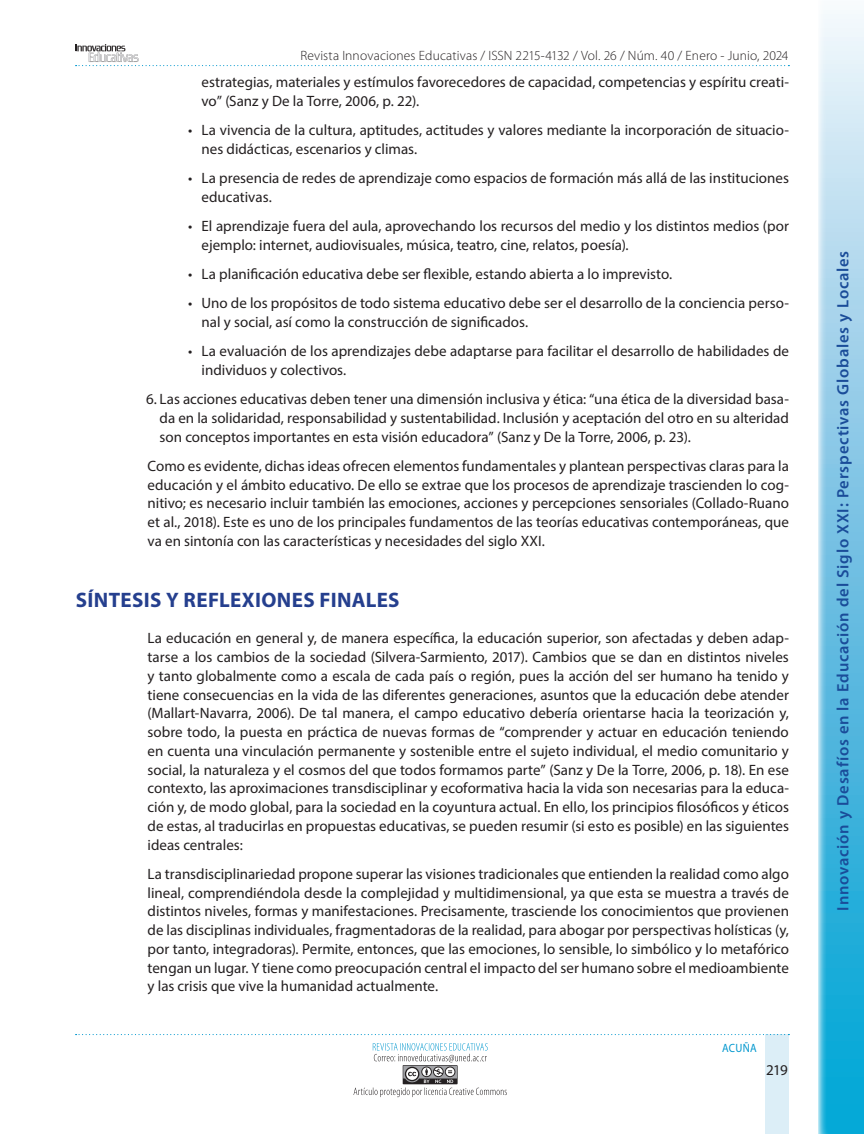
<style>
.page{position:relative;width:864px;height:1134px;background:#fff}
.page>*{position:absolute;margin:0;border:0;box-sizing:border-box;transform-origin:0 0}
.SUBTITULO_1{font:700 21px "Myriad Pro";letter-spacing:.015em;color:#253f8e}
.t1{font:600 16.5px "Myriad Pro";letter-spacing:.05em;color:#1a4c99}
.TEXTO_NORMAL{font:15px/18.8px "Myriad Pro";color:#231f20}
.t2{font:300 13.5px "Myriad Pro";letter-spacing:.01em;color:#231f20}
.t3{font:12px "Myriad Pro";letter-spacing:.02em;color:#0097ce;scale:.9 1}
</style>
<div class="page">
<svg style="left:76px;top:44px;width:713px;height:22px"></svg>
<div style="left:765px;top:1034px;width:23px;height:100px;background:#dceef7"></div>
<svg style="left:76px;top:1034px;width:713px;height:1px"></svg>
<svg style="left:354px;top:1043px;width:153px;height:54px"></svg>
<svg style="left:818px;top:14px;width:46px;height:1120px;background:#7ac8e6"></svg>
<p class="t2" style="left:300px;top:48px;width:489px">Revista Innovaciones Educativas / ISSN 2215-4132 / Vol. 26 / Núm. 40 / Enero - Junio, 2024</p>
<p class="TEXTO_NORMAL" style="left:202px;top:72px;width:589px">estrategias, materiales y estímulos favorecedores de capacidad, competencias y espíritu creati&shy;vo” (Sanz y De la Torre, 2006, p. 22).</p>
<p class="TEXTO_NORMAL" style="left:202px;top:120px;width:589px;text-indent:-13px">• La vivencia de la cultura, aptitudes, actitudes y valores mediante la incorporación de situacio&shy;nes didácticas, escenarios y climas.</p>
<p class="TEXTO_NORMAL" style="left:202px;top:168px;width:589px;text-indent:-13px">• La presencia de redes de aprendizaje como espacios de formación más allá de las instituciones educativas.</p>
<p class="TEXTO_NORMAL" style="left:202px;top:216px;width:589px;text-indent:-13px">• El aprendizaje fuera del aula, aprovechando los recursos del medio y los distintos medios (por ejemplo: internet, audiovisuales, música, teatro, cine, relatos, poesía).</p>
<p class="TEXTO_NORMAL" style="left:188px;top:264px;width:486px">• La planificación educativa debe ser flexible, estando abierta a lo imprevisto.</p>
<p class="TEXTO_NORMAL" style="left:202px;top:293px;width:589px;text-indent:-13px">• Uno de los propósitos de todo sistema educativo debe ser el desarrollo de la conciencia perso&shy;nal y social, así como la construcción de significados.</p>
<p class="TEXTO_NORMAL" style="left:202px;top:341px;width:589px;text-indent:-13px">• La evaluación de los aprendizajes debe adaptarse para facilitar el desarrollo de habilidades de individuos y colectivos.</p>
<p class="TEXTO_NORMAL" style="left:160px;top:389px;width:631px;text-align:justify;text-indent:-14px">6. Las acciones educativas deben tener una dimensión inclusiva y ética: “una ética de la diversidad basa&shy;da en la solidaridad, responsabilidad y sustentabilidad. Inclusión y aceptación del otro en su alteridad son conceptos importantes en esta visión educadora” (Sanz y De la Torre, 2006, p. 23).</p>
<p class="TEXTO_NORMAL" style="left:148px;top:456px;width:643px;text-align:justify">Como es evidente, dichas ideas ofrecen elementos fundamentales y plantean perspectivas claras para la educación y el ámbito educativo. De ello se extrae que los procesos de aprendizaje trascienden lo cog&shy;nitivo; es necesario incluir también las emociones, acciones y percepciones sensoriales (Collado-Ruano et al., 2018). Este es uno de los principales fundamentos de las teorías educativas contemporáneas, que va en sintonía con las características y necesidades del siglo XXI.</p>
<p class="SUBTITULO_1" style="left:76px;top:587px;width:325px">SÍNTESIS Y REFLEXIONES FINALES</p>
<p class="TEXTO_NORMAL" style="left:148px;top:629px;width:643px;text-align:justify">La educación en general y, de manera específica, la educación superior, son afectadas y deben adap&shy;tarse a los cambios de la sociedad (Silvera-Sarmiento, 2017). Cambios que se dan en distintos niveles y tanto globalmente como a escala de cada país o región, pues la acción del ser humano ha tenido y tiene consecuencias en la vida de las diferentes generaciones, asuntos que la educación debe atender (Mallart-Navarra, 2006). De tal manera, el campo educativo debería orientarse hacia la teorización y, sobre todo, la puesta en práctica de nuevas formas de “comprender y actuar en educación teniendo en cuenta una vinculación permanente y sostenible entre el sujeto individual, el medio comunitario y social, la naturaleza y el cosmos del que todos formamos parte” (Sanz y De la Torre, 2006, p. 18). En ese contexto, las aproximaciones transdisciplinar y ecoformativa hacia la vida son necesarias para la educa&shy;ción y, de modo global, para la sociedad en la coyuntura actual. En ello, los principios filosóficos y éticos de estas, al traducirlas en propuestas educativas, se pueden resumir (si esto es posible) en las siguientes ideas centrales:</p>
<p class="TEXTO_NORMAL" style="left:148px;top:864px;width:643px;text-align:justify">La transdisciplinariedad propone superar las visiones tradicionales que entienden la realidad como algo lineal, comprendiéndola desde la complejidad y multidimensional, ya que esta se muestra a través de distintos niveles, formas y manifestaciones. Precisamente, trasciende los conocimientos que provienen de las disciplinas individuales, fragmentadoras de la realidad, para abogar por perspectivas holísticas (y, por tanto, integradoras). Permite, entonces, que las emociones, lo sensible, lo simbólico y lo metafórico tengan un lugar. Y tiene como preocupación central el impacto del ser humano sobre el medioambiente y las crisis que vive la humanidad actualmente.</p>
<p class="t3" style="left:722px;top:1040px;width:40px">ACUÑA</p>
<p class="TEXTO_NORMAL" style="left:766px;top:1060px;width:23px">219</p>
<p class="t1" style="left:834px;top:911px;width:661px;rotate:-90deg">Innovación y Desafíos en la Educación del Siglo XXI: Perspectivas Globales y Locales</p>
</div>
